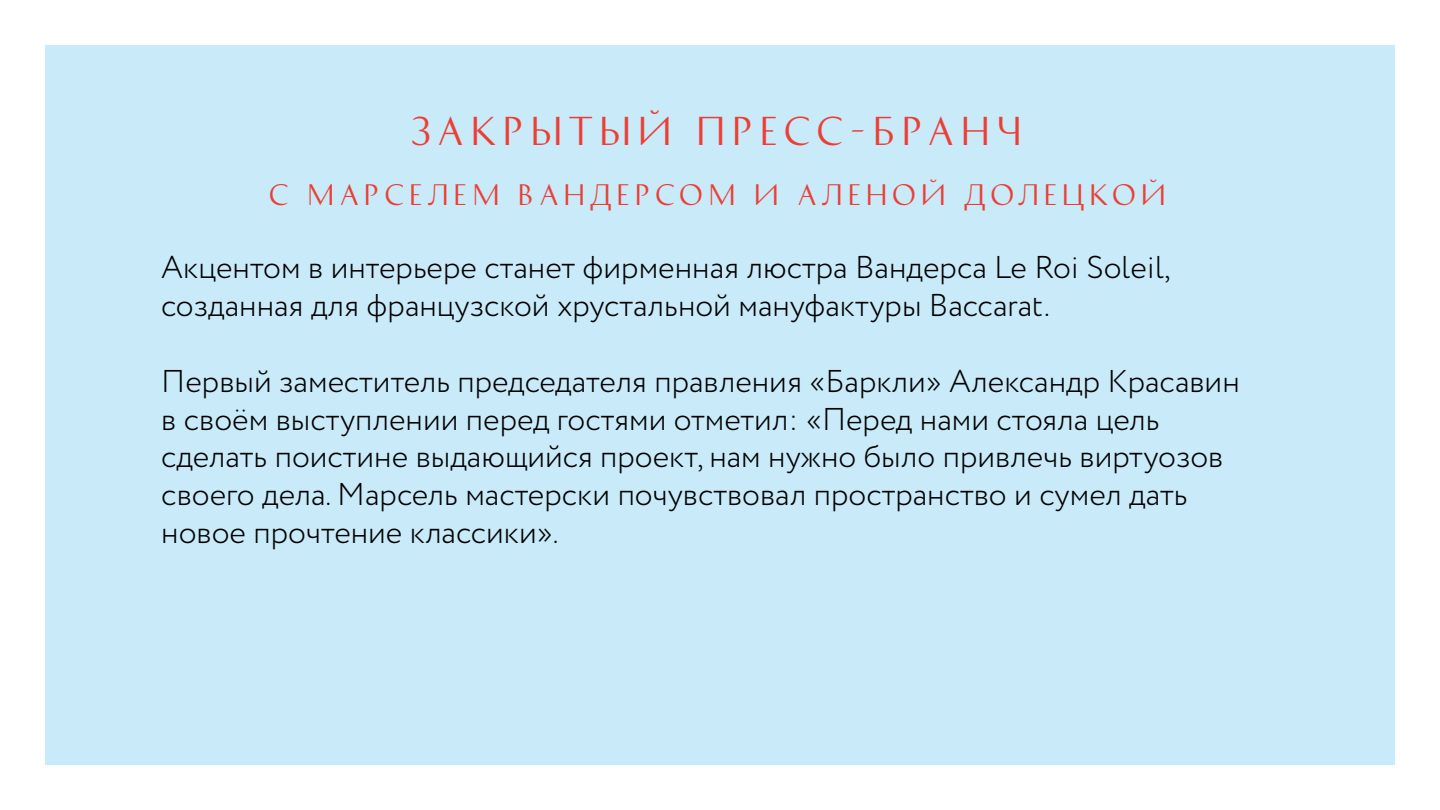
<style>
.page{position:relative;width:1440px;height:810px;background:#fff}
.page>*{position:absolute;margin:0;border:0;box-sizing:border-box;transform-origin:0 0}
.t1{font:35.85px "History Pro Two";letter-spacing:.2em;color:#eb3f35}
.t2{font:300 31.5px/37.8px "Circe";color:#000001}
.t3{font:26.4px "History Pro Two";letter-spacing:.2em;color:#eb3f35}
</style>
<div class="page">
<div style="left:45px;top:45px;width:1350px;height:720px;background:#c9eaf8"></div>
<p class="t1" style="left:411px;top:108px;width:612px">Закрытый пресс-бранч</p>
<p class="t3" style="left:269px;top:178px;width:898px">с Марселем Вандерсом и аленой долецкой</p>
<p class="t2" style="left:161px;top:250px;width:1011px">Акцентом в интерьере станет фирменная люстра Вандерса Le Roi Soleil, созданная для французской хрустальной мануфактуры Baccarat.</p>
<p class="t2" style="left:161px;top:363px;width:1080px">Первый заместитель председателя правления «Баркли» Александр Красавин в своём выступлении перед гостями отметил: «Перед нами стояла цель сделать поистине выдающийся проект, нам нужно было привлечь виртуозов своего дела. Марсель мастерски почувствовал пространство и сумел дать новое прочтение классики».</p>
</div>
